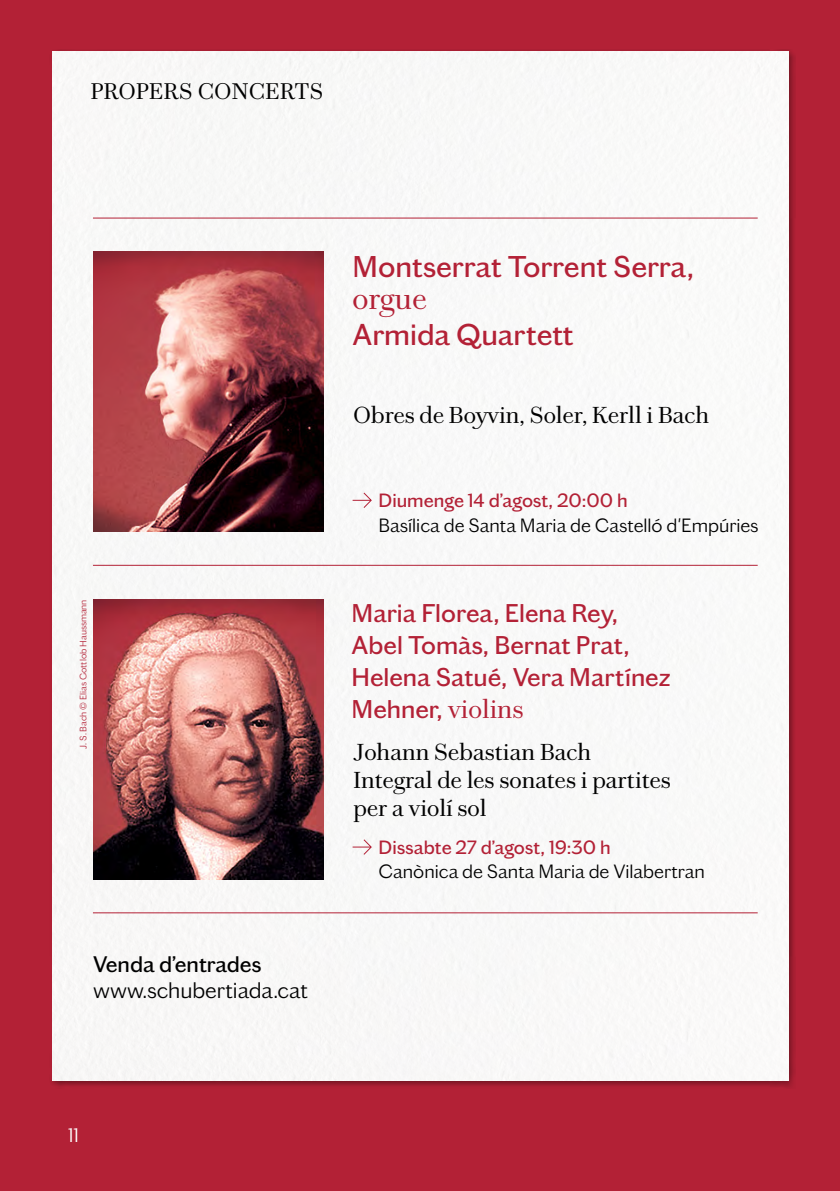
<style>
.page{position:relative;width:840px;height:1191px;background:#fff}
.page>*{position:absolute;margin:0;border:0;box-sizing:border-box;transform-origin:0 0}
.t1{font:30.4px "Chiswick Grotesque";color:#b32136}
.t2{font:300 30.4px "Chiswick Text";color:#b32136}
.t3{font:26px/32px "Chiswick Grotesque";color:#b32136}
.t4{font:300 23.4px/28px "Chiswick Text";color:#000}
.t5{font:300 22.8px "Chiswick Grotesque";color:#000}
.t6{font:300 22.8px "Chiswick Text";letter-spacing:.02em;color:#000}
.t7{font:22.8px "Chiswick Grotesque";color:#000}
.t8{font:300 20px "Chiswick Grotesque";color:#fff}
.t9{font:300 19.4px "Chiswick Grotesque";color:#000}
.t10{font:19.4px "Chiswick Grotesque";color:#b32136}
.t11{font:300 9.6px "Chiswick Grotesque";color:#b32136}
.s1{font-family:"Chiswick Text";font-weight:300}
</style>
<div class="page">
<div style="left:0;top:0;width:839px;height:1191px;background:#b32136"></div>
<div style="left:50px;top:49px;width:745px;height:1039px;background:#000;opacity:.35"></div>
<div style="left:52px;top:51px;width:735px;height:1030px;background:#f8f8f8"></div>
<hr style="left:93px;top:565px;width:664px;height:1px;background:#b32136">
<hr style="left:93px;top:218px;width:664px;height:1px;background:#b32136">
<img style="left:93px;top:252px;width:230px;height:279px">
<hr style="left:93px;top:912px;width:664px;height:1px;background:#b32136">
<img style="left:93px;top:599px;width:230px;height:280px">
<svg style="left:352px;top:839px;width:20px;height:16px"></svg>
<svg style="left:352px;top:492px;width:20px;height:16px"></svg>
<p class="t6" style="left:91px;top:75px;width:234px">PROPERS CONCERTS</p>
<p class="t11" style="left:76px;top:748px;width:150px;rotate:-90deg">J. S. Bach © Elias Gottlob Haussmann</p>
<p class="t7" style="left:93px;top:946px;width:170px">Venda d’entrades</p>
<p class="t5" style="left:93px;top:973px;width:216px">www.schubertiada.cat</p>
<p class="t1" style="left:352px;top:243px;width:343px">Montserrat Torrent Serra,</p>
<p class="t2" style="left:352px;top:276px;width:76px">orgue</p>
<p class="t1" style="left:352px;top:311px;width:222px">Armida Quartett</p>
<p class="t4" style="left:353px;top:400px;width:357px">Obres de Boyvin, Soler, Kerll i Bach</p>
<p class="t10" style="left:378px;top:485px;width:250px">Diumenge 14 d’agost, 20:00 h</p>
<p class="t9" style="left:378px;top:511px;width:381px">Basílica de Santa Maria de Castelló d'Empúries</p>
<p class="t3" style="left:351px;top:594px;width:320px">Maria Florea, Elena Rey,<br>Abel Tomàs, Bernat Prat,<br>Helena Satué, Vera Martínez<br>Mehner, <span class="s1">violins</span></p>
<p class="t4" style="left:353px;top:737px;width:318px">Johann Sebastian Bach<br>Integral de les sonates i partites per a violí sol</p>
<p class="t10" style="left:378px;top:832px;width:233px">Dissabte 27 d’agost, 19:30 h</p>
<p class="t9" style="left:378px;top:857px;width:327px">Canònica de Santa Maria de Vilabertran</p>
<p class="t8" style="left:68px;top:1120px;width:12px">11</p>
</div>
